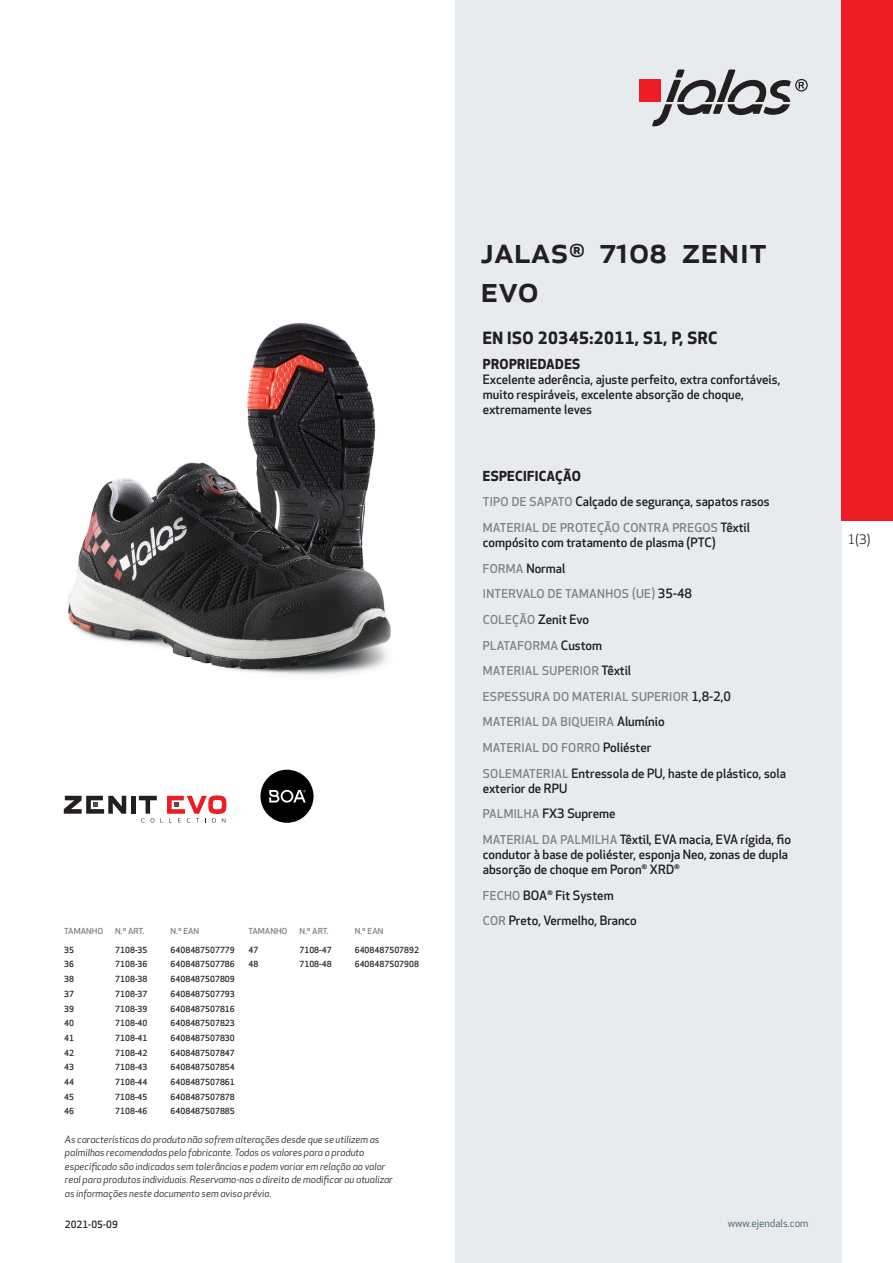
<style>
.page{position:relative;width:893px;height:1263px;background:#fff}
.page>*{position:absolute;margin:0;border:0;box-sizing:border-box;transform-origin:0 0}
.prodname{font:500 36px/39px "Apex New";color:#231f20}
.Funktion_body{font:700 16.5px "Apex New";letter-spacing:.025em;color:#231f20}
.Funktion_body-2{font:700 13.5px "Apex New";letter-spacing:.025em;color:#231f20}
.t1{font:12.75px "Apex New";color:#231f20}
.Funktion_body-3{font:500 12.6px/15px "Apex New";color:#231f20}
.Funktion_body-4{font:500 12px "Apex New";letter-spacing:.025em;color:#808285}
.t2{font:10.5px "Apex New";color:#405968}
.t3{font:italic 9.75px/13.5px "Apex New";color:#231f20}
.t4{font:500 9.75px "Apex New";color:#231f20}
.ArticleTable_body{font:500 8.25px "Apex New";color:#231f20}
.ArticeTable_header{font:500 8.1px "Apex New";color:#808285;scale:1.06 1}
.s1{font-size:12px;color:#808285}
.s2{font-size:12.6px;color:#231f20}
</style>
<div class="page">
<div style="left:455px;top:0;width:387px;height:1263px;background:#e8ebee"></div>
<div style="left:639px;top:80px;width:22px;height:22px;background:#ee1d23"></div>
<svg style="left:652px;top:70px;width:156px;height:56px"></svg>
<div style="left:842px;top:0;width:51px;height:520px;background:#ee1d23"></div>
<img style="left:68px;top:323px;width:323px;height:352px">
<hr style="left:131px;top:796px;width:4px;height:18px;background:#231f20">
<svg style="left:64px;top:796px;width:62px;height:18px"></svg>
<svg style="left:139px;top:795px;width:87px;height:28px"></svg>
<div style="left:260px;top:770px;width:54px;height:53px;background:#000001;border-radius:50%"></div>
<svg style="left:269px;top:790px;width:37px;height:12px"></svg>
<p class="ArticeTable_header" style="left:64px;top:925px;width:38px">TAMANHO</p>
<p class="ArticeTable_header" style="left:115px;top:925px;width:29px">N.º ART.</p>
<p class="ArticeTable_header" style="left:171px;top:925px;width:29px">N.º EAN</p>
<p class="ArticleTable_body" style="left:64px;top:944px;width:11px">35</p>
<p class="ArticleTable_body" style="left:115px;top:944px;width:34px">7108-35</p>
<p class="ArticleTable_body" style="left:171px;top:944px;width:66px">6408487507779</p>
<p class="ArticleTable_body" style="left:64px;top:959px;width:11px">36</p>
<p class="ArticleTable_body" style="left:115px;top:959px;width:34px">7108-36</p>
<p class="ArticleTable_body" style="left:171px;top:959px;width:66px">6408487507786</p>
<p class="ArticleTable_body" style="left:64px;top:973px;width:11px">38</p>
<p class="ArticleTable_body" style="left:115px;top:973px;width:34px">7108-38</p>
<p class="ArticleTable_body" style="left:171px;top:973px;width:66px">6408487507809</p>
<p class="ArticleTable_body" style="left:64px;top:988px;width:11px">37</p>
<p class="ArticleTable_body" style="left:115px;top:988px;width:34px">7108-37</p>
<p class="ArticleTable_body" style="left:171px;top:988px;width:66px">6408487507793</p>
<p class="ArticleTable_body" style="left:64px;top:1003px;width:11px">39</p>
<p class="ArticleTable_body" style="left:115px;top:1003px;width:34px">7108-39</p>
<p class="ArticleTable_body" style="left:171px;top:1003px;width:66px">6408487507816</p>
<p class="ArticleTable_body" style="left:64px;top:1018px;width:11px">40</p>
<p class="ArticleTable_body" style="left:115px;top:1018px;width:34px">7108-40</p>
<p class="ArticleTable_body" style="left:171px;top:1018px;width:66px">6408487507823</p>
<p class="ArticleTable_body" style="left:64px;top:1032px;width:11px">41</p>
<p class="ArticleTable_body" style="left:115px;top:1032px;width:34px">7108-41</p>
<p class="ArticleTable_body" style="left:171px;top:1032px;width:66px">6408487507830</p>
<p class="ArticleTable_body" style="left:64px;top:1047px;width:11px">42</p>
<p class="ArticleTable_body" style="left:115px;top:1047px;width:34px">7108-42</p>
<p class="ArticleTable_body" style="left:171px;top:1047px;width:66px">6408487507847</p>
<p class="ArticleTable_body" style="left:64px;top:1062px;width:11px">43</p>
<p class="ArticleTable_body" style="left:115px;top:1062px;width:34px">7108-43</p>
<p class="ArticleTable_body" style="left:171px;top:1062px;width:66px">6408487507854</p>
<p class="ArticleTable_body" style="left:64px;top:1076px;width:11px">44</p>
<p class="ArticleTable_body" style="left:115px;top:1076px;width:34px">7108-44</p>
<p class="ArticleTable_body" style="left:171px;top:1076px;width:66px">6408487507861</p>
<p class="ArticleTable_body" style="left:64px;top:1091px;width:11px">45</p>
<p class="ArticleTable_body" style="left:115px;top:1091px;width:34px">7108-45</p>
<p class="ArticleTable_body" style="left:171px;top:1091px;width:66px">6408487507878</p>
<p class="ArticleTable_body" style="left:64px;top:1106px;width:11px">46</p>
<p class="ArticleTable_body" style="left:115px;top:1106px;width:34px">7108-46</p>
<p class="ArticleTable_body" style="left:171px;top:1106px;width:66px">6408487507885</p>
<p class="ArticeTable_header" style="left:248px;top:925px;width:38px">TAMANHO</p>
<p class="ArticeTable_header" style="left:299px;top:925px;width:29px">N.º ART.</p>
<p class="ArticeTable_header" style="left:355px;top:925px;width:29px">N.º EAN</p>
<p class="ArticleTable_body" style="left:248px;top:944px;width:11px">47</p>
<p class="ArticleTable_body" style="left:299px;top:944px;width:34px">7108-47</p>
<p class="ArticleTable_body" style="left:355px;top:944px;width:66px">6408487507892</p>
<p class="ArticleTable_body" style="left:248px;top:959px;width:11px">48</p>
<p class="ArticleTable_body" style="left:299px;top:959px;width:34px">7108-48</p>
<p class="ArticleTable_body" style="left:355px;top:959px;width:66px">6408487507908</p>
<p class="t3" style="left:65px;top:1132px;width:329px">As características do produto não sofrem alterações desde que se utilizem as palmilhas recomendadas pelo fabricante. Todos os valores para o produto especificado são indicados sem tolerâncias e podem variar em relação ao valor real para produtos individuais. Reservamo-nos o direito de modificar ou atualizar as informações neste documento sem aviso prévio.</p>
<p class="t4" style="left:65px;top:1218px;width:54px">2021-05-09</p>
<p class="prodname" style="left:480px;top:230px;width:288px">JALAS<sup>®</sup> 7108 ZENIT<br>EVO</p>
<p class="Funktion_body" style="left:483px;top:326px;width:236px">EN ISO 20345:2011, S1, P, SRC</p>
<p class="Funktion_body-2" style="left:483px;top:355px;width:99px">PROPRIEDADES</p>
<p class="Funktion_body-3" style="left:483px;top:372px;width:299px">Excelente aderência, ajuste perfeito, extra confortáveis, muito respiráveis, excelente absorção de choque, extremamente leves</p>
<p class="Funktion_body-2" style="left:483px;top:466px;width:100px">ESPECIFICAÇÃO</p>
<p class="Funktion_body-3" style="left:483px;top:494px;width:288px"><span class="s1">TIPO DE SAPATO</span> Calçado de segurança, sapatos rasos</p>
<p class="Funktion_body-4" style="left:483px;top:520px;width:269px">MATERIAL DE PROTEÇÃO CONTRA PREGOS <span class="s2">Têxtil</span></p>
<p class="Funktion_body-3" style="left:483px;top:535px;width:235px">compósito com tratamento de plasma (PTC)</p>
<p class="Funktion_body-3" style="left:483px;top:560px;width:84px"><span class="s1">FORMA</span> Normal</p>
<p class="Funktion_body-4" style="left:483px;top:586px;width:211px">INTERVALO DE TAMANHOS (UE) <span class="s2">35-48</span></p>
<p class="Funktion_body-3" style="left:483px;top:612px;width:108px"><span class="s1">COLEÇÃO</span> Zenit Evo</p>
<p class="Funktion_body-4" style="left:483px;top:637px;width:121px">PLATAFORMA <span class="s2">Custom</span></p>
<p class="Funktion_body-4" style="left:483px;top:663px;width:150px">MATERIAL SUPERIOR <span class="s2">Têxtil</span></p>
<p class="Funktion_body-4" style="left:483px;top:688px;width:250px">ESPESSURA DO MATERIAL SUPERIOR <span class="s2">1,8-2,0</span></p>
<p class="Funktion_body-4" style="left:483px;top:714px;width:183px">MATERIAL DA BIQUEIRA <span class="s2">Alumínio</span></p>
<p class="Funktion_body-4" style="left:483px;top:740px;width:170px">MATERIAL DO FORRO <span class="s2">Poliéster</span></p>
<p class="Funktion_body-3" style="left:483px;top:765px;width:305px"><span class="s1">SOLEMATERIAL</span> Entressola de PU, haste de plástico, sola exterior de RPU</p>
<p class="Funktion_body-3" style="left:483px;top:806px;width:134px"><span class="s1">PALMILHA</span> FX3 Supreme</p>
<p class="Funktion_body-3" style="left:483px;top:832px;width:310px"><span class="s1">MATERIAL DA PALMILHA</span> Têxtil, EVA macia, EVA rígida, fio condutor à base de poliéster, esponja Neo, zonas de dupla absorção de choque em Poron<sup>®</sup> XRD<sup>®</sup></p>
<p class="Funktion_body-3" style="left:483px;top:887px;width:132px"><span class="s1">FECHO</span> BOA<sup>®</sup> Fit System</p>
<p class="Funktion_body-3" style="left:483px;top:913px;width:156px"><span class="s1">COR</span> Preto, Vermelho, Branco</p>
<p class="t1" style="left:848px;top:531px;width:24px">1(3)</p>
<p class="t2" style="left:728px;top:1217px;width:82px">www.ejendals.com</p>
</div>
